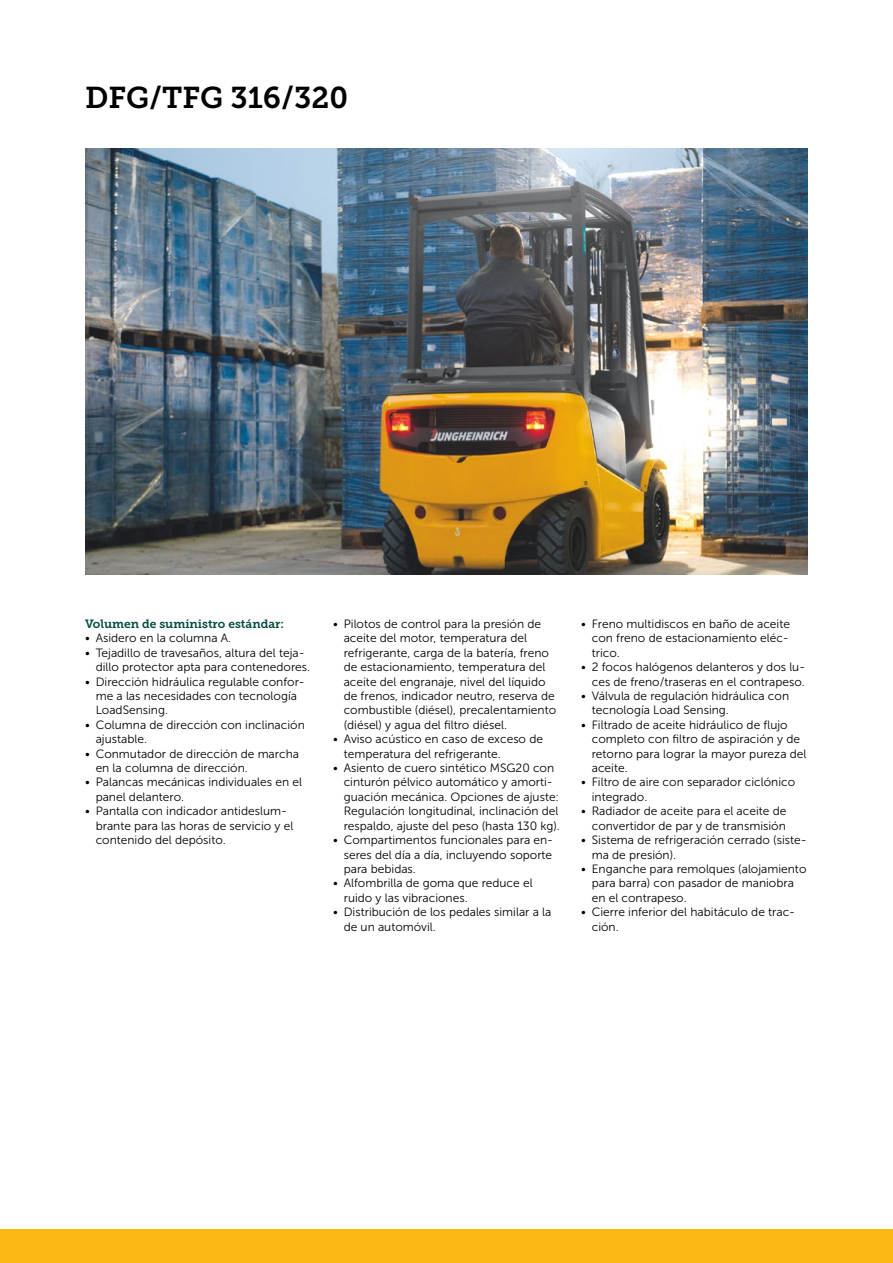
<style>
.page{position:relative;width:893px;height:1263px;background:#fff}
.page>*{position:absolute;margin:0;border:0;box-sizing:border-box;transform-origin:0 0}
.t1{font:30px "Museo JH Slab 700";color:#000}
.t2{font:12px/14.4px "Museo JH Sans 300";color:#000}
.t3{font:12px "Museo JH Slab 700";color:#004b41}
</style>
<div class="page">
<div style="left:0;top:1229px;width:893px;height:34px;background:#fdb913"></div>
<img style="left:85px;top:149px;width:723px;height:425px">
<h1 class="t1" style="left:85px;top:80px;width:265px">DFG/TFG 316/320</h1>
<p class="t3" style="left:85px;top:617px;width:201px">Volumen de suministro estándar:</p>
<p class="t2" style="left:85px;top:631px;width:148px">• Asidero en la columna A.</p>
<p class="t2" style="left:96px;top:646px;width:216px;text-indent:-11px">• Tejadillo de travesaños, altura del teja&shy;dillo protector apta para contenedores.</p>
<p class="t2" style="left:96px;top:674px;width:210px;text-indent:-11px">• Dirección hidráulica regulable confor&shy;me a las necesidades con tecnología<br>LoadSensing.</p>
<p class="t2" style="left:96px;top:718px;width:211px;text-indent:-11px">• Columna de dirección con inclinación ajustable.</p>
<p class="t2" style="left:96px;top:746px;width:205px;text-indent:-11px">• Conmutador de dirección de marcha en la columna de dirección.</p>
<p class="t2" style="left:96px;top:775px;width:208px;text-indent:-11px">• Palancas mecánicas individuales en el panel delantero.</p>
<p class="t2" style="left:96px;top:804px;width:199px;text-indent:-11px">• Pantalla con indicador antideslum&shy;brante para las horas de servicio y el contenido del depósito.</p>
<p class="t2" style="left:344px;top:617px;width:214px;text-indent:-11px">• Pilotos de control para la presión de aceite del motor, temperatura del refrigerante, carga de la batería, freno de estacionamiento, temperatura del aceite del engranaje, nivel del líquido de frenos, indicador neutro, reserva de combustible (diésel), precalentamiento (diésel) y agua del filtro diésel.</p>
<p class="t2" style="left:344px;top:732px;width:201px;text-indent:-11px">• Aviso acústico en caso de exceso de temperatura del refrigerante.</p>
<p class="t2" style="left:344px;top:761px;width:218px;text-indent:-11px">• Asiento de cuero sintético MSG20 con cinturón pélvico automático y amorti&shy;guación mecánica. Opciones de ajuste:<br>Regulación longitudinal, inclinación del respaldo, ajuste del peso (hasta 130 kg).</p>
<p class="t2" style="left:344px;top:833px;width:211px;text-align:justify;text-indent:-11px">• Compartimentos funcionales para en&shy;seres del día a día, incluyendo soporte para bebidas.</p>
<p class="t2" style="left:344px;top:876px;width:190px;text-indent:-11px">• Alfombrilla de goma que reduce el ruido y las vibraciones.</p>
<p class="t2" style="left:344px;top:905px;width:209px;text-indent:-11px">• Distribución de los pedales similar a la de un automóvil.</p>
<p class="t2" style="left:592px;top:617px;width:200px;text-align:justify;text-indent:-11px">• Freno multidiscos en baño de aceite con freno de estacionamiento eléc&shy;trico.</p>
<p class="t2" style="left:581px;top:660px;width:226px;text-align:right">• 2 focos halógenos delanteros y dos lu&shy;ces de freno/traseras en el contrapeso.</p>
<p class="t2" style="left:592px;top:689px;width:199px;text-indent:-11px">• Válvula de regulación hidráulica con tecnología Load Sensing.</p>
<p class="t2" style="left:592px;top:718px;width:216px;text-indent:-11px">• Filtrado de aceite hidráulico de flujo completo con filtro de aspiración y de retorno para lograr la mayor pureza del aceite.</p>
<p class="t2" style="left:592px;top:775px;width:205px;text-indent:-11px">• Filtro de aire con separador ciclónico integrado.</p>
<p class="t2" style="left:581px;top:804px;width:207px;text-align:right">• Radiador de aceite para el aceite de convertidor de par y de transmisión</p>
<p class="t2" style="left:592px;top:833px;width:216px;text-indent:-11px">• Sistema de refrigeración cerrado (siste&shy;ma de presión).</p>
<p class="t2" style="left:592px;top:862px;width:216px;text-indent:-11px">• Enganche para remolques (alojamiento para barra) con pasador de maniobra en el contrapeso.</p>
<p class="t2" style="left:592px;top:905px;width:205px;text-indent:-11px">• Cierre inferior del habitáculo de trac&shy;ción.</p>
</div>
